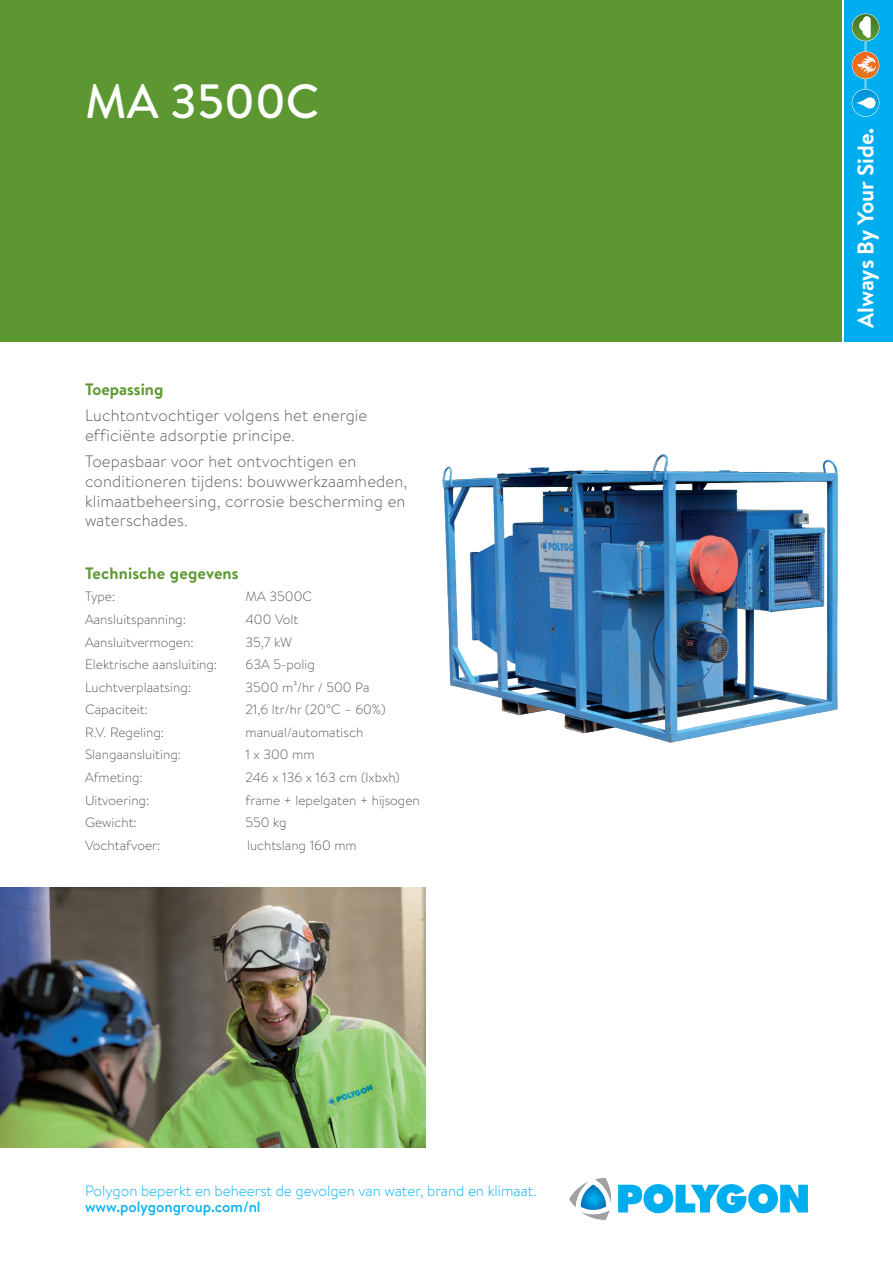
<style>
.page{position:relative;width:893px;height:1263px;background:#fff}
.page>*{position:absolute;margin:0;border:0;box-sizing:border-box;transform-origin:0 0}
.t1{font:500 48px "Brandon Text";color:#fff}
.t2{font:700 22.65px "Brandon Text";letter-spacing:-.005em;color:#fff}
.t3{font:300 16.5px/19.8px "Brandon Text";letter-spacing:.01em;color:#57585a}
.t4{font:700 16.5px "Brandon Text";letter-spacing:.01em;color:#5c9731}
.t5{font:300 15px "Brandon Text";color:#00aeef}
.t6{font:500 15px "Brandon Text";color:#00aeef}
.t7{font:300 13.5px "Brandon Text";color:#57585a}
</style>
<div class="page">
<div style="left:844px;top:0;width:49px;height:342px;background:#00aeef"></div>
<div style="left:0;top:0;width:841px;height:342px;background:#5c9731"></div>
<svg style="left:618px;top:1184px;width:190px;height:29px"></svg>
<svg style="left:569px;top:1178px;width:43px;height:42px"></svg>
<img style="left:0;top:887px;width:425px;height:261px">
<svg style="left:852px;top:89px;width:27px;height:28px"></svg>
<svg style="left:852px;top:90px;width:27px;height:26px"></svg>
<svg style="left:856px;top:97px;width:19px;height:11px"></svg>
<svg style="left:852px;top:14px;width:27px;height:75px"></svg>
<img style="left:442px;top:454px;width:396px;height:289px">
<h1 class="t1" style="left:85px;top:69px;width:236px">MA 3500C</h1>
<p class="t4" style="left:85px;top:378px;width:80px">Toepassing</p>
<p class="t3" style="left:85px;top:405px;width:284px">Luchtontvochtiger volgens het energie efficiënte adsorptie principe.</p>
<p class="t3" style="left:85px;top:451px;width:324px">Toepasbaar voor het ontvochtigen en conditioneren tijdens: bouwwerkzaamheden, klimaatbeheersing, corrosie bescherming en waterschades.</p>
<p class="t4" style="left:85px;top:562px;width:155px">Technische gegevens</p>
<p class="t7" style="left:85px;top:587px;width:32px">Type:</p>
<p class="t7" style="left:246px;top:587px;width:68px">MA 3500C</p>
<p class="t7" style="left:85px;top:610px;width:102px">Aansluitspanning:</p>
<p class="t7" style="left:246px;top:610px;width:54px">400 Volt</p>
<p class="t7" style="left:85px;top:633px;width:110px">Aansluitvermogen:</p>
<p class="t7" style="left:246px;top:633px;width:48px">35,7 kW</p>
<p class="t7" style="left:85px;top:655px;width:134px">Elektrische aansluiting:</p>
<p class="t7" style="left:246px;top:655px;width:71px">63A 5-polig</p>
<p class="t7" style="left:85px;top:678px;width:107px">Luchtverplaatsing:</p>
<p class="t7" style="left:246px;top:678px;width:125px">3500 m³/hr / 500 Pa</p>
<p class="t7" style="left:85px;top:700px;width:64px">Capaciteit:</p>
<p class="t7" style="left:246px;top:700px;width:142px">21,6 ltr/hr (20°C – 60%)</p>
<p class="t7" style="left:85px;top:723px;width:80px">R.V. Regeling:</p>
<p class="t7" style="left:246px;top:723px;width:119px">manual/automatisch</p>
<p class="t7" style="left:85px;top:745px;width:97px">Slangaansluiting:</p>
<p class="t7" style="left:246px;top:745px;width:71px">1 x 300 mm</p>
<p class="t7" style="left:85px;top:768px;width:59px">Afmeting:</p>
<p class="t7" style="left:246px;top:768px;width:156px">246 x 136 x 163 cm (lxbxh)</p>
<p class="t7" style="left:85px;top:791px;width:66px">Uitvoering:</p>
<p class="t7" style="left:246px;top:791px;width:176px">frame + lepelgaten + hijsogen</p>
<p class="t7" style="left:85px;top:813px;width:53px">Gewicht:</p>
<p class="t7" style="left:246px;top:813px;width:43px">550 kg</p>
<p class="t7" style="left:85px;top:836px;width:77px">Vochtafvoer:</p>
<p class="t7" style="left:247px;top:836px;width:111px">luchtslang 160 mm</p>
<p class="t5" style="left:85px;top:1180px;width:453px">Polygon beperkt en beheerst de gevolgen van water, brand en klimaat.</p>
<p class="t6" style="left:85px;top:1197px;width:177px">www.polygongroup.com/nl</p>
<h2 class="t2" style="left:850px;top:328px;width:202px;rotate:-90deg">Always By Your Side.</h2>
</div>
